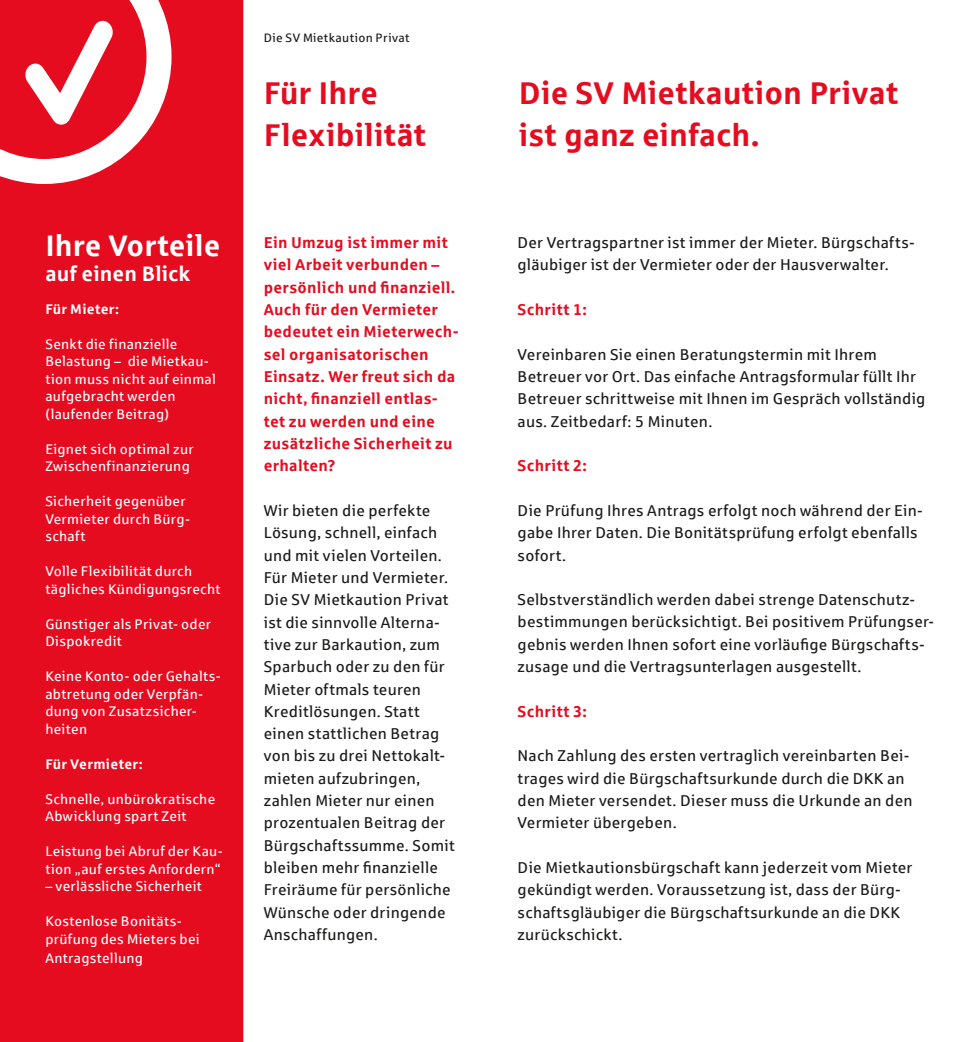
<style>
.page{position:relative;width:963px;height:1042px;background:#fff}
.page>*{position:absolute;margin:0;border:0;box-sizing:border-box;transform-origin:0 0}
.t1{font:700 31.5px/42px "Sparkasse Rg";letter-spacing:.005em;color:#e60c1f}
.t2{font:700 29.75px "Sparkasse Rg";color:#fff}
.t3{font:700 21px "Sparkasse Rg";letter-spacing:.005em;color:#fff}
.t4{font:15.75px/22.4px "Sparkasse Rg";letter-spacing:.015em;color:#1c1b1a}
.t5{font:700 15.75px/22.4px "Sparkasse Rg";letter-spacing:.02em;color:#e60c1f}
.t6{font:14px/17.5px "Sparkasse Rg";letter-spacing:.02em;color:#fff}
.t7{font:700 14px "Sparkasse Rg";letter-spacing:.02em;color:#fff}
.t8{font:12.25px "Sparkasse Rg";letter-spacing:.03em;color:#1c1b1a}
</style>
<div class="page">
<div style="left:0;top:0;width:243px;height:1042px;background:#e60c1f"></div>
<svg style="left:0;top:0;width:171px;height:184px"></svg>
<h2 class="t2" style="left:45px;top:226px;width:176px">Ihre Vorteile</h2>
<h3 class="t3" style="left:45px;top:260px;width:146px">auf einen Blick</h3>
<p class="t7" style="left:45px;top:300px;width:75px">Für Mieter:</p>
<p class="t6" style="left:45px;top:335px;width:172px">Senkt die finanzielle<br>Belastung – die Mietkau&shy;tion muss nicht auf einmal aufgebracht werden (laufender Beitrag)</p>
<p class="t6" style="left:45px;top:440px;width:150px">Eignet sich optimal zur<br>Zwischenfinanzierung</p>
<p class="t6" style="left:45px;top:492px;width:146px">Sicherheit gegenüber<br>Vermieter durch Bürg&shy;schaft</p>
<p class="t6" style="left:45px;top:562px;width:177px">Volle Flexibilität durch tägliches Kündigungsrecht</p>
<p class="t6" style="left:45px;top:615px;width:167px">Günstiger als Privat- oder<br>Dispokredit</p>
<p class="t6" style="left:45px;top:667px;width:177px">Keine Konto- oder Gehalts&shy;abtretung oder Verpfän&shy;dung von Zusatzsicher&shy;heiten</p>
<p class="t7" style="left:45px;top:755px;width:99px">Für Vermieter:</p>
<p class="t6" style="left:45px;top:790px;width:171px">Schnelle, unbürokratische<br>Abwicklung spart Zeit</p>
<p class="t6" style="left:45px;top:842px;width:179px">Leistung bei Abruf der Kau&shy;tion „auf erstes Anfordern“</p>
<p class="t6" style="left:45px;top:877px;width:158px">– verlässliche Sicherheit</p>
<p class="t6" style="left:45px;top:912px;width:156px">Kostenlose Bonitäts&shy;prüfung des Mieters bei</p>
<p class="t6" style="left:45px;top:949px;width:99px">Antragstellung</p>
<p class="t8" style="left:264px;top:30px;width:147px">Die SV Mietkaution Privat</p>
<h1 class="t1" style="left:264px;top:71px;width:164px">Für Ihre<br>Flexibilität</h1>
<p class="t5" style="left:264px;top:231px;width:196px">Ein Umzug ist immer mit viel Arbeit verbunden – persönlich und finanziell.<br>Auch für den Vermieter bedeutet ein Mieterwech&shy;sel organisatorischen<br>Einsatz. Wer freut sich da nicht, finanziell entlas&shy;tet zu werden und eine zusätzliche Sicherheit zu erhalten?</p>
<p class="t4" style="left:264px;top:499px;width:192px">Wir bieten die perfekte<br>Lösung, schnell, einfach und mit vielen Vorteilen.<br>Für Mieter und Vermieter.<br>Die SV Mietkaution Privat ist die sinnvolle Alterna&shy;tive zur Barkaution, zum<br>Sparbuch oder zu den für<br>Mieter oftmals teuren<br>Kreditlösungen. Statt einen stattlichen Betrag von bis zu drei Nettokalt&shy;mieten aufzubringen, zahlen Mieter nur einen prozentualen Beitrag der<br>Bürgschaftssumme. Somit bleiben mehr finanzielle<br>Freiräume für persönliche<br>Wünsche oder dringende<br>Anschaffungen.</p>
<h1 class="t1" style="left:519px;top:71px;width:381px">Die SV Mietkaution Privat ist ganz einfach.</h1>
<p class="t4" style="left:517px;top:231px;width:398px">Der Vertragspartner ist immer der Mieter. Bürgschafts&shy;gläubiger ist der Vermieter oder der Hausverwalter.</p>
<p class="t5" style="left:517px;top:298px;width:71px">Schritt 1:</p>
<p class="t4" style="left:517px;top:342px;width:409px">Vereinbaren Sie einen Beratungstermin mit Ihrem Betreuer vor Ort. Das einfache Antragsformular füllt Ihr Betreuer schrittweise mit Ihnen im Gespräch vollständig aus. Zeitbedarf: 5 Minuten.</p>
<p class="t5" style="left:517px;top:454px;width:71px">Schritt 2:</p>
<p class="t4" style="left:517px;top:499px;width:406px">Die Prüfung Ihres Antrags erfolgt noch während der Ein&shy;gabe Ihrer Daten. Die Bonitätsprüfung erfolgt ebenfalls sofort.</p>
<p class="t4" style="left:517px;top:588px;width:418px">Selbstverständlich werden dabei strenge Datenschutz&shy;bestimmungen berücksichtigt. Bei positivem Prüfungser&shy;gebnis werden Ihnen sofort eine vorläufige Bürgschafts&shy;zusage und die Vertragsunterlagen ausgestellt.</p>
<p class="t5" style="left:517px;top:699px;width:71px">Schritt 3:</p>
<p class="t4" style="left:517px;top:744px;width:396px">Nach Zahlung des ersten vertraglich vereinbarten Bei&shy;trages wird die Bürgschaftsurkunde durch die DKK an den Mieter versendet. Dieser muss die Urkunde an den Vermieter übergeben.</p>
<p class="t4" style="left:517px;top:856px;width:396px">Die Mietkautionsbürgschaft kann jederzeit vom Mieter gekündigt werden. Voraussetzung ist, dass der Bürg&shy;schaftsgläubiger die Bürgschaftsurkunde an die DKK zurückschickt.</p>
</div>
